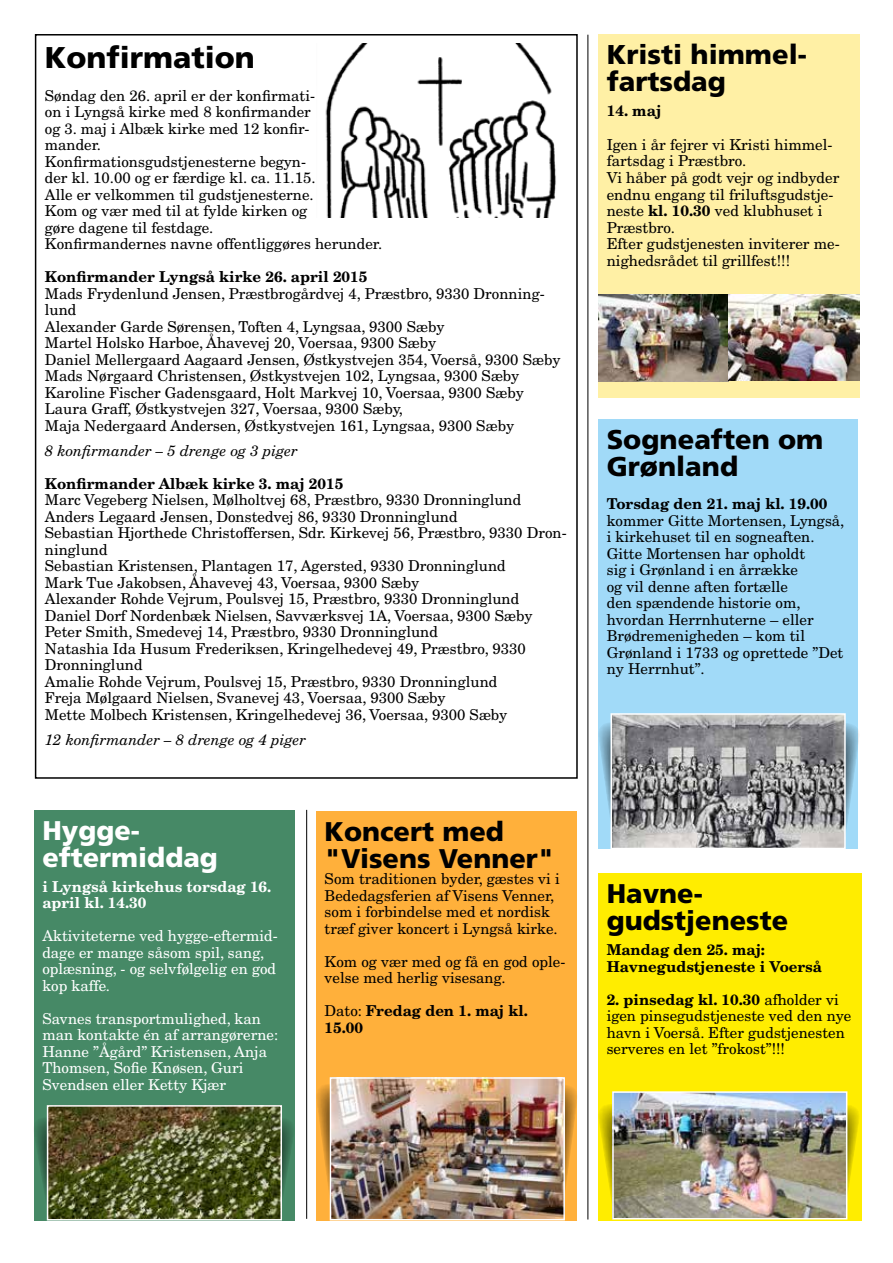
<style>
.page{position:relative;width:893px;height:1263px;background:#fff}
.page>*{position:absolute;margin:0;border:0;box-sizing:border-box;transform-origin:0 0}
.t1{font:900 30px "Frutiger";color:#000}
.t2{font:900 27.15px/27.2px "Frutiger";color:#000}
.t3{font:900 27px/27px "Frutiger";color:#000}
.t4{font:900 27px/27px "Frutiger";color:#fff}
.t5{font:15.15px/16.6px "New Century Schlbk";color:#000}
.t6{font:700 15.15px "New Century Schlbk";color:#000}
.t7{font:15px/16.5px "New Century Schlbk";color:#000}
.t8{font:15px/16.5px "New Century Schlbk";color:#fff}
.t9{font:700 15px/16.5px "New Century Schlbk";color:#000}
.t10{font:italic 15px "New Century Schlbk";color:#000}
.t11{font:700 15px/16.5px "New Century Schlbk";color:#fff}
.s1{font-weight:400}
.s2{font-weight:700}
</style>
<div class="page">
<div style="left:34px;top:810px;width:261px;height:410px;background:#468966"></div>
<hr style="left:587px;top:35px;width:1px;height:1184px;background:#000">
<hr style="left:306px;top:810px;width:1px;height:409px;background:#000">
<div style="left:316px;top:811px;width:261px;height:409px;background:#ffb03b"></div>
<img style="left:325px;top:43px;width:231px;height:175px">
<div style="left:598px;top:34px;width:262px;height:364px;background:#fff0a5"></div>
<img style="left:598px;top:294px;width:262px;height:87px">
<div style="left:598px;top:873px;width:263px;height:347px;background:#ffed00"></div>
<svg style="left:599px;top:1104px;width:260px;height:116px"></svg>
<img style="left:615px;top:1094px;width:229px;height:122px">
<div style="left:612px;top:1091px;width:235px;height:128px;border:2px solid #fff"></div>
<svg style="left:317px;top:1084px;width:260px;height:136px"></svg>
<svg style="left:34px;top:1117px;width:261px;height:104px"></svg>
<div style="left:598px;top:419px;width:260px;height:429px;background:#a1daf8"></div>
<svg style="left:598px;top:723px;width:261px;height:126px"></svg>
<img style="left:613px;top:716px;width:230px;height:130px">
<div style="left:610px;top:713px;width:236px;height:136px;border:2px solid #fff"></div>
<img style="left:333px;top:1080px;width:229px;height:137px">
<div style="left:330px;top:1077px;width:235px;height:143px;border:2px solid #fff"></div>
<img style="left:50px;top:1108px;width:229px;height:109px">
<div style="left:47px;top:1105px;width:235px;height:115px;border:2px solid #fff"></div>
<h1 class="t1" style="left:45px;top:39px;width:212px">Konfirmation</h1>
<p class="t7" style="left:45px;top:87px;width:339px">Søndag den 26. april er der konfirmati-<br>on i Lyngså kirke med 8 konfirmander<br>og 3. maj i Albæk kirke med 12 konfir-<br>mander.<br>Konfirmationsgudstjenesterne begyn-<br>der kl. 10.00 og er færdige kl. ca. 11.15.<br>Alle er velkommen til gudstjenesterne.<br>Kom og vær med til at fylde kirken og<br>gøre dagene til festdage.<br>Konfirmandernes navne offentliggøres herunder.</p>
<p class="t9" style="left:45px;top:269px;width:324px">Konfirmander Lyngså kirke 26. april 2015</p>
<p class="t7" style="left:45px;top:285px;width:517px">Mads Frydenlund Jensen, Præstbrogårdvej 4, Præstbro, 9330 Dronning&shy;lund<br>Alexander Garde Sørensen, Toften 4, Lyngsaa, 9300 Sæby<br>Martel Holsko Harboe, Åhavevej 20, Voersaa, 9300 Sæby<br>Daniel Mellergaard Aagaard Jensen, Østkystvejen 354, Voerså, 9300 Sæby Mads Nørgaard Christensen, Østkystvejen 102, Lyngsaa, 9300 Sæby Karoline Fischer Gadensgaard, Holt Markvej 10, Voersaa, 9300 Sæby Laura Graff, Østkystvejen 327, Voersaa, 9300 Sæby,<br>Maja Nedergaard Andersen, Østkystvejen 161, Lyngsaa, 9300 Sæby</p>
<p class="t10" style="left:45px;top:441px;width:255px">8 konfirmander – 5 drenge og 3 piger</p>
<p class="t9" style="left:45px;top:475px;width:300px">Konfirmander Albæk kirke 3. maj 2015</p>
<p class="t7" style="left:45px;top:492px;width:523px">Marc Vegeberg Nielsen, Mølholtvej 68, Præstbro, 9330 Dronninglund Anders Legaard Jensen, Donstedvej 86, 9330 Dronninglund<br>Sebastian Hjorthede Christoffersen, Sdr. Kirkevej 56, Præstbro, 9330 Dron&shy;ninglund<br>Sebastian Kristensen, Plantagen 17, Agersted, 9330 Dronninglund<br>Mark Tue Jakobsen, Åhavevej 43, Voersaa, 9300 Sæby<br>Alexander Rohde Vejrum, Poulsvej 15, Præstbro, 9330 Dronninglund Daniel Dorf Nordenbæk Nielsen, Savværksvej 1A, Voersaa, 9300 Sæby Peter Smith, Smedevej 14, Præstbro, 9330 Dronninglund<br>Natashia Ida Husum Frederiksen, Kringelhedevej 49, Præstbro, 9330<br>Dronninglund<br>Amalie Rohde Vejrum, Poulsvej 15, Præstbro, 9330 Dronninglund<br>Freja Mølgaard Nielsen, Svanevej 43, Voersaa, 9300 Sæby<br>Mette Molbech Kristensen, Kringelhedevej 36, Voersaa, 9300 Sæby</p>
<p class="t10" style="left:45px;top:730px;width:263px">12 konfirmander – 8 drenge og 4 piger</p>
<h3 class="t4" style="left:42px;top:817px;width:177px">Hygge&shy;eftermiddag</h3>
<p class="t11" style="left:42px;top:878px;width:231px">i Lyngså kirkehus torsdag 16. april kl. 14.30</p>
<p class="t8" style="left:42px;top:928px;width:237px">Aktiviteterne ved hygge-eftermid&shy;dage er mange såsom spil, sang, oplæsning, - og selvfølgelig en god kop kaffe.</p>
<p class="t8" style="left:42px;top:1010px;width:237px">Savnes transportmulighed, kan man kontakte én af arrangørerne:<br>Hanne ”Ågård” Kristensen, Anja<br>Thomsen, Sofie Knøsen, Guri<br>Svendsen eller Ketty Kjær</p>
<h3 class="t3" style="left:325px;top:817px;width:231px">Koncert med "Visens Venner"</h3>
<p class="t7" style="left:325px;top:870px;width:237px">Som traditionen byder, gæstes vi i Bededagsferien af Visens Venner, som i forbindelse med et nordisk træf giver koncert i Lyngså kirke.</p>
<p class="t7" style="left:325px;top:953px;width:242px">Kom og vær med og få en god ople&shy;velse med herlig visesang.</p>
<p class="t9" style="left:325px;top:1002px;width:205px"><span class="s1">Dato:</span> Fredag den 1. maj kl.<br>15.00</p>
<h2 class="t2" style="left:607px;top:41px;width:202px">Kristi himmel&shy;fartsdag</h2>
<p class="t6" style="left:607px;top:101px;width:56px">14. maj</p>
<p class="t5" style="left:607px;top:136px;width:235px">Igen i år fejrer vi Kristi himmel&shy;fartsdag i Præstbro.<br>Vi håber på godt vejr og indbyder endnu engang til friluftsgudstje&shy;neste <span class="s2">kl. 10.30</span> ved klubhuset i<br>Præstbro.<br>Efter gudstjenesten inviterer me&shy;nighedsrådet til grillfest!!!</p>
<h2 class="t2" style="left:607px;top:426px;width:218px">Sogneaften om<br>Grønland</h2>
<p class="t9" style="left:607px;top:495px;width:222px">Torsdag den 21. maj kl. 19.00</p>
<p class="t7" style="left:607px;top:512px;width:239px">kommer Gitte Mortensen, Lyngså, i kirkehuset til en sogneaften.<br>Gitte Mortensen har opholdt<br>sig i Grønland i en årrække<br>og vil denne aften fortælle<br>den spændende historie om, hvordan Herrnhuterne – eller<br>Brødremenigheden – kom til<br>Grønland i 1733 og oprettede ”Det ny Herrnhut”.</p>
<h3 class="t3" style="left:607px;top:880px;width:183px">Havne&shy;gudstjeneste</h3>
<p class="t9" style="left:607px;top:941px;width:217px">Mandag den 25. maj:<br>Havnegudstjeneste i Voerså</p>
<p class="t7" style="left:607px;top:991px;width:246px"><span class="s2">2. pinsedag kl. 10.30</span> afholder vi igen pinsegudstjeneste ved den nye havn i Voerså. Efter gudstjenesten serveres en let ”frokost”!!!</p>
</div>
